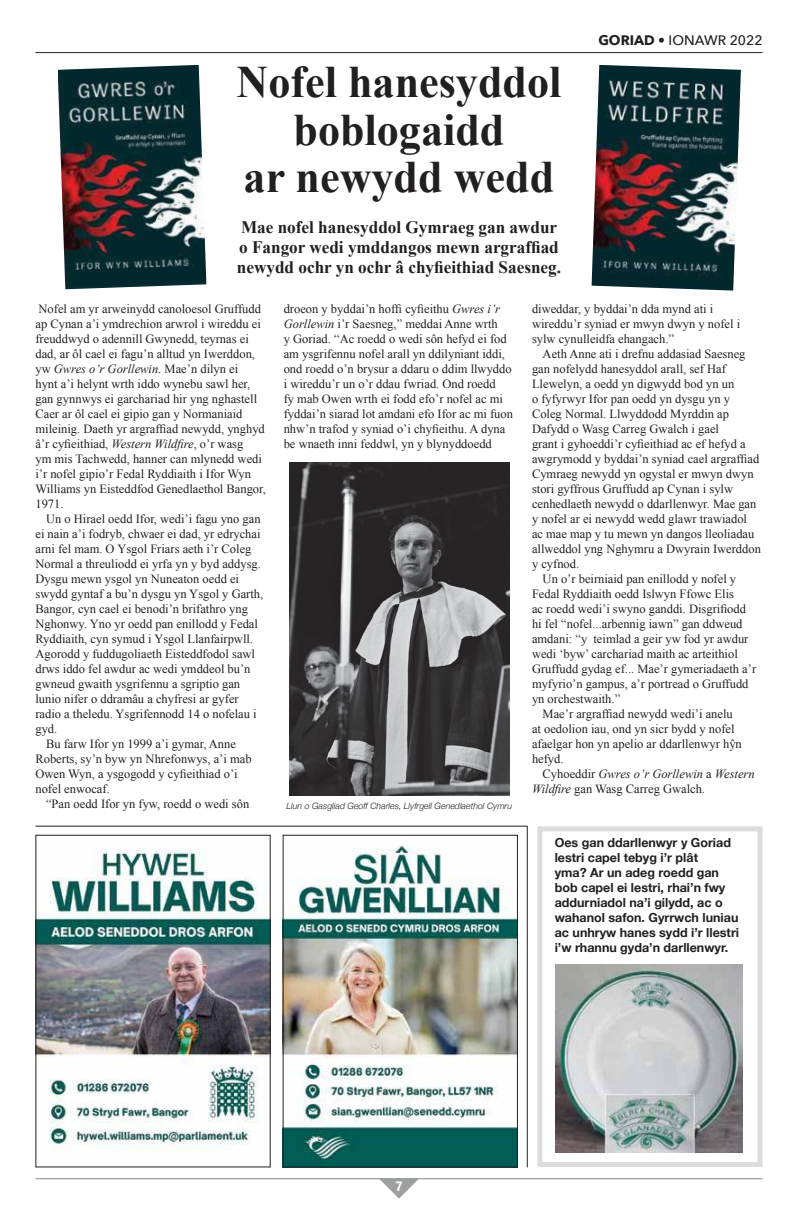
<style>
.page{position:relative;width:798px;height:1223px;background:#fff}
.page>*{position:absolute;margin:0;border:0;box-sizing:border-box;transform-origin:0 0}
.t1{font:700 45px/47.5px "Times New Roman";color:#221f20;text-align:center}
.t2{font:700 17.5px/20px "Times New Roman";color:#221f20}
.t3{font:500 13.75px "Avenir Next";color:#221f20}
.t4{font:700 condensed 13.75px "Helvetica Neue";color:#fff}
.t5{font:12.5px/15px "Times New Roman";color:#221f20}
.t6{font:700 12.5px/15px "Helvetica Neue";color:#221f20}
.t7{font:italic 12.5px "Times New Roman";color:#221f20}
.t8{font:italic 300 8.75px "Helvetica Neue";color:#221f20}
.s1{font-weight:700}
.s2{font-style:italic}
.s3{font-style:normal}
</style>
<div class="page">
<hr style="left:35px;top:1178px;width:727px;height:1px;background:#9d9fa1">
<svg style="left:378px;top:1179px;width:41px;height:19px"></svg>
<hr style="left:35px;top:52px;width:727px;height:1px;background:#221f20">
<img style="left:58px;top:65px;width:148px;height:224px">
<img style="left:289px;top:463px;width:220px;height:332px">
<hr style="left:35px;top:826px;width:492px;height:1px;background:#221f20">
<img style="left:37px;top:848px;width:231px;height:297px">
<div style="left:35px;top:834px;width:235px;height:333px;border:1px solid #221f20"></div>
<img style="left:284px;top:845px;width:231px;height:320px">
<div style="left:282px;top:834px;width:235px;height:333px;border:1px solid #221f20"></div>
<hr style="left:527px;top:826px;width:1px;height:341px;background:#221f20">
<div style="left:537px;top:826px;width:225px;height:340px;border:5px solid #dbdcde"></div>
<img style="left:555px;top:964px;width:187px;height:187px">
<img style="left:591px;top:65px;width:149px;height:225px">
<h1 class="t1" style="left:236px;top:57px;width:326px">Nofel hanesyddol boblogaidd<br>ar newydd wedd</h1>
<h2 class="t2" style="left:237px;top:216px;width:325px">Mae nofel hanesyddol Gymraeg gan awdur o Fangor wedi ymddangos mewn argraffiad newydd ochr yn ochr â chyfieithiad Saesneg.</h2>
<p class="t3" style="left:598px;top:29px;width:165px"><span class="s1">GORIAd</span> • IONAWR 2022</p>
<p class="t5" style="left:35px;top:302px;width:232px">Nofel am yr arweinydd canoloesol Gruffudd ap Cynan a’i ymdrechion arwrol i wireddu ei freuddwyd o adennill Gwynedd, teyrnas ei dad, ar ôl cael ei fagu’n alltud yn Iwerddon, yw <span class="s2">Gwres o’r Gorllewin.</span> Mae’n dilyn ei<br>hynt a’i helynt wrth iddo wynebu sawl her, gan gynnwys ei garchariad hir yng nghastell Caer ar ôl cael ei gipio gan y Normaniaid mileinig. Daeth yr argraffiad newydd, ynghyd â’r cyfieithiad, <span class="s2">Western Wildfire</span>, o’r wasg<br>ym mis Tachwedd, hanner can mlynedd wedi i’r nofel gipio’r Fedal Ryddiaith i Ifor Wyn Williams yn Eisteddfod Genedlaethol Bangor, 1971.</p>
<p class="t5" style="left:46px;top:512px;width:216px">Un o Hirael oedd Ifor, wedi’i fagu yno gan</p>
<p class="t5" style="left:35px;top:527px;width:226px">ei nain a’i fodryb, chwaer ei dad, yr edrychai</p>
<p class="t5" style="left:35px;top:542px;width:217px">arni fel mam. O Ysgol Friars aeth i’r Coleg</p>
<p class="t5" style="left:35px;top:557px;width:227px">Normal a threuliodd ei yrfa yn y byd addysg.</p>
<p class="t5" style="left:35px;top:572px;width:205px">Dysgu mewn ysgol yn Nuneaton oedd ei</p>
<p class="t5" style="left:35px;top:587px;width:229px">swydd gyntaf a bu’n dysgu yn Ysgol y Garth,</p>
<p class="t5" style="left:35px;top:602px;width:214px">Bangor, cyn cael ei benodi’n brifathro yng</p>
<p class="t5" style="left:35px;top:617px;width:224px">Nghonwy. Yno yr oedd pan enillodd y Fedal</p>
<p class="t5" style="left:35px;top:632px;width:219px">Ryddiaith, cyn symud i Ysgol Llanfairpwll.</p>
<p class="t5" style="left:35px;top:647px;width:221px">Agorodd y fuddugoliaeth Eisteddfodol sawl</p>
<p class="t5" style="left:35px;top:662px;width:216px">drws iddo fel awdur ac wedi ymddeol bu’n</p>
<p class="t5" style="left:35px;top:677px;width:206px">gwneud gwaith ysgrifennu a sgriptio gan</p>
<p class="t5" style="left:35px;top:692px;width:205px">lunio nifer o ddramâu a chyfresi ar gyfer</p>
<p class="t5" style="left:35px;top:707px;width:223px">radio a theledu. Ysgrifennodd 14 o nofelau i</p>
<p class="t5" style="left:35px;top:722px;width:23px">gyd.</p>
<p class="t5" style="left:46px;top:737px;width:191px">Bu farw Ifor yn 1999 a’i gymar, Anne</p>
<p class="t5" style="left:35px;top:752px;width:217px">Roberts, sy’n byw yn Nhrefonwys, a’i mab</p>
<p class="t5" style="left:35px;top:766px;width:204px">Owen Wyn, a ysgogodd y cyfieithiad o’i</p>
<p class="t5" style="left:35px;top:782px;width:76px">nofel enwocaf.</p>
<p class="t5" style="left:46px;top:797px;width:204px">“Pan oedd Ifor yn fyw, roedd o wedi sôn</p>
<p class="t5" style="left:283px;top:301px;width:231px">droeon y byddai’n hoffi cyfieithu <span class="s2">Gwres i’r Gorllewin</span> i’r Saesneg,” meddai Anne wrth<br>y Goriad. “Ac roedd o wedi sôn hefyd ei fod am ysgrifennu nofel arall yn ddilyniant iddi, ond roedd o’n brysur a ddaru o ddim llwyddo i wireddu’r un o’r ddau fwriad. Ond roedd<br>fy mab Owen wrth ei fodd efo’r nofel ac mi fyddai’n siarad lot amdani efo Ifor ac mi fuon nhw’n trafod y syniad o’i chyfieithu. A dyna be wnaeth inni feddwl, yn y blynyddoedd</p>
<p class="t5" style="left:531px;top:302px;width:209px">diweddar, y byddai’n dda mynd ati i wireddu’r syniad er mwyn dwyn y nofel i sylw cynulleidfa ehangach.”</p>
<p class="t5" style="left:542px;top:347px;width:204px">Aeth Anne ati i drefnu addasiad Saesneg</p>
<p class="t5" style="left:531px;top:362px;width:195px">gan nofelydd hanesyddol arall, sef Haf</p>
<p class="t5" style="left:531px;top:377px;width:204px">Llewelyn, a oedd yn digwydd bod yn un</p>
<p class="t5" style="left:531px;top:392px;width:199px">o fyfyrwyr Ifor pan oedd yn dysgu yn y</p>
<p class="t5" style="left:531px;top:407px;width:198px">Coleg Normal. Llwyddodd Myrddin ap</p>
<p class="t5" style="left:531px;top:422px;width:188px">Dafydd o Wasg Carreg Gwalch i gael</p>
<p class="t5" style="left:531px;top:436px;width:215px">grant i gyhoeddi’r cyfieithiad ac ef hefyd a</p>
<p class="t5" style="left:531px;top:451px;width:229px">awgrymodd y byddai’n syniad cael argraffiad</p>
<p class="t5" style="left:531px;top:467px;width:223px">Cymraeg newydd yn ogystal er mwyn dwyn</p>
<p class="t5" style="left:531px;top:482px;width:202px">stori gyffrous Gruffudd ap Cynan i sylw</p>
<p class="t5" style="left:531px;top:497px;width:226px">cenhedlaeth newydd o ddarllenwyr. Mae gan</p>
<p class="t5" style="left:531px;top:512px;width:216px">y nofel ar ei newydd wedd glawr trawiadol</p>
<p class="t5" style="left:531px;top:527px;width:224px">ac mae map y tu mewn yn dangos lleoliadau</p>
<p class="t5" style="left:531px;top:542px;width:230px">allweddol yng Nghymru a Dwyrain Iwerddon</p>
<p class="t5" style="left:531px;top:557px;width:49px">y cyfnod.</p>
<p class="t5" style="left:542px;top:572px;width:195px">Un o’r beirniaid pan enillodd y nofel y</p>
<p class="t5" style="left:531px;top:587px;width:203px">Fedal Ryddiaith oedd Islwyn Ffowc Elis</p>
<p class="t5" style="left:531px;top:601px;width:215px">ac roedd wedi’i swyno ganddi. Disgrifiodd</p>
<p class="t5" style="left:531px;top:617px;width:212px">hi fel “nofel...arbennig iawn” gan ddweud</p>
<p class="t5" style="left:531px;top:632px;width:218px">amdani: “y teimlad a geir yw fod yr awdur</p>
<p class="t5" style="left:531px;top:647px;width:207px">wedi ‘byw’ carchariad maith ac arteithiol</p>
<p class="t5" style="left:531px;top:662px;width:226px">Gruffudd gydag ef... Mae’r gymeriadaeth a’r</p>
<p class="t5" style="left:531px;top:677px;width:218px">myfyrio’n gampus, a’r portread o Gruffudd</p>
<p class="t5" style="left:531px;top:692px;width:90px">yn orchestwaith.”</p>
<p class="t5" style="left:542px;top:706px;width:191px">Mae’r argraffiad newydd wedi’i anelu</p>
<p class="t5" style="left:531px;top:722px;width:204px">at oedolion iau, ond yn sicr bydd y nofel</p>
<p class="t5" style="left:531px;top:736px;width:211px">afaelgar hon yn apelio ar ddarllenwyr hŷn</p>
<p class="t5" style="left:531px;top:752px;width:33px">hefyd.</p>
<p class="t7" style="left:542px;top:769px;width:213px"><span class="s3">Cyhoeddir</span> Gwres o’r Gorllewin <span class="s3">a</span> Western</p>
<p class="t5" style="left:531px;top:782px;width:174px"><span class="s2">Wildfire</span> gan Wasg Carreg Gwalch.</p>
<p class="t8" style="left:286px;top:799px;width:227px">Llun o Gasgliad Geoff Charles, Llyfrgell Genedlaethol Cymru</p>
<p class="t6" style="left:554px;top:836px;width:186px">Oes gan ddarllenwyr y Goriad lestri capel tebyg i’r plât<br>yma? Ar un adeg roedd gan bob capel ei lestri, rhai’n fwy addurniadol na’i gilydd, ac o wahanol safon. Gyrrwch luniau ac unhryw hanes sydd i’r llestri i’w rhannu gyda’n darllenwyr.</p>
<p class="t4" style="left:395px;top:1174px;width:8px">7</p>
</div>
